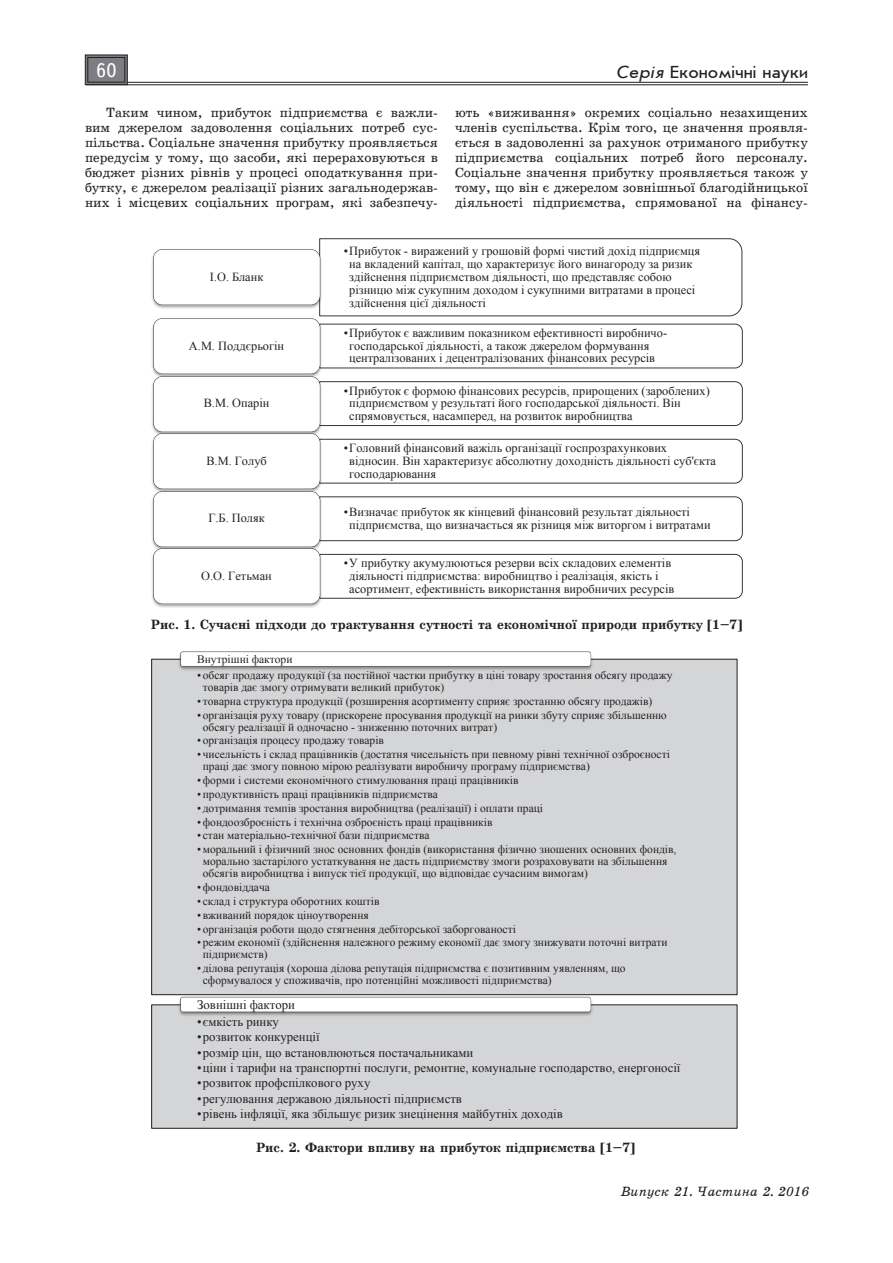
<style>
.page{position:relative;width:893px;height:1263px;background:#fff}
.page>*{position:absolute;margin:0;border:0;box-sizing:border-box;transform-origin:0 0}
.t1{font:19.5px "Ukrainian Text";color:#fff}
.t2{font:18px "Ukrainian Journal Sans";color:#231f20}
.Текст_основной{font:13.5px/15px "Ukrainian School";color:#231f20;text-align:justify}
.Рисунок{font:700 13.5px "Ukrainian School";color:#231f20}
.t3{font:italic 13.5px "Ukrainian School";color:#231f20}
.t4{font:12.75px "Times New Roman";color:#231f20}
.t5{font:12.3px/12.8px "Times New Roman";color:#231f20}
.t6{font:11.55px/11.9px "Times New Roman";color:#231f20}
.s1{font-style:italic}
</style>
<div class="page">
<hr style="left:86px;top:82px;width:722px;height:1px;background:#231f20">
<hr style="left:86px;top:85px;width:722px;height:1px;background:#231f20">
<svg style="left:85px;top:54px;width:43px;height:31px"></svg>
<div style="left:88px;top:57px;width:37px;height:25px;border:1px solid #231f20"></div>
<svg style="left:319px;top:239px;width:424px;height:78px"></svg>
<img style="left:152px;top:248px;width:172px;height:63px">
<svg style="left:324px;top:323px;width:419px;height:46px"></svg>
<img style="left:152px;top:316px;width:172px;height:58px">
<svg style="left:324px;top:381px;width:419px;height:45px"></svg>
<img style="left:152px;top:374px;width:172px;height:58px">
<svg style="left:324px;top:438px;width:419px;height:46px"></svg>
<img style="left:152px;top:432px;width:172px;height:57px">
<svg style="left:324px;top:496px;width:419px;height:46px"></svg>
<img style="left:152px;top:489px;width:172px;height:58px">
<svg style="left:324px;top:553px;width:419px;height:46px"></svg>
<img style="left:152px;top:547px;width:172px;height:60px">
<div style="left:152px;top:659px;width:585px;height:336px;background:#d0d1d3"></div>
<img style="left:177px;top:651px;width:418px;height:19px">
<div style="left:152px;top:1005px;width:585px;height:123px;background:#d0d1d3"></div>
<div style="left:151px;top:1004px;width:587px;height:125px;border:1px solid #231f20"></div>
<img style="left:177px;top:994px;width:418px;height:22px">
<h1 class="t1" style="left:96px;top:60px;width:22px">60</h1>
<h2 class="t2" style="left:616px;top:63px;width:193px"><span class="s1">Серія</span> Економічні науки</h2>
<p class="Текст_основной" style="left:85px;top:105px;width:354px;text-indent:21px">Таким чином, прибуток підприємства є важли&shy;вим джерелом задоволення соціальних потреб сус&shy;пільства. Соціальне значення прибутку проявляється передусім у тому, що засоби, які перераховуються в бюджет різних рівнів у процесі оподаткування при&shy;бутку, є джерелом реалізації різних загальнодержав&shy;них і місцевих соціальних програм, які забезпечу-</p>
<p class="Текст_основной" style="left:455px;top:105px;width:354px">ють «виживання» окремих соціально незахищених членів суспільства. Крім того, це значення проявля&shy;ється в задоволенні за рахунок отриманого прибутку підприємства соціальних потреб його персоналу.<br>Соціальне значення прибутку проявляється також у тому, що він є джерелом зовнішньої благодійницької діяльності підприємства, спрямованої на фінансу-</p>
<p class="t5" style="left:210px;top:270px;width:55px">І.О. Бланк</p>
<p class="t5" style="left:189px;top:339px;width:97px">А.М. Поддєрьогін</p>
<p class="t5" style="left:204px;top:397px;width:67px">В.М. Опарін</p>
<p class="t5" style="left:206px;top:454px;width:62px">В.М. Голуб</p>
<p class="t5" style="left:208px;top:512px;width:58px">Г.Б. Поляк</p>
<p class="t5" style="left:201px;top:569px;width:72px">О.О. Гетьман</p>
<p class="t5" style="left:349px;top:245px;width:352px;text-indent:-6px">•Прибуток - виражений у грошовій формі чистий дохід підприємця на вкладений капітал, що характеризує його винагороду за ризик здійснення підприємством діяльності, що представляє собою різницю між сукупним доходом і сукупними витратами в процесі здійснення цієї діяльності</p>
<p class="t5" style="left:349px;top:326px;width:319px;text-indent:-6px">•Прибуток є важливим показником ефективності виробничо&shy;господарської діяльності, а також джерелом формування централізованих і децентралізованих фінансових ресурсів</p>
<p class="t5" style="left:349px;top:384px;width:362px;text-indent:-6px">•Прибуток є формою фінансових ресурсів, прирощених (зароблених) підприємством у результаті його господарської діяльності. Він спрямовується, насамперед, на розвиток виробництва</p>
<p class="t5" style="left:349px;top:441px;width:368px;text-indent:-6px">•Головний фінансовий важіль організації госпрозрахункових відносин. Він характеризує абсолютну доходність діяльності суб'єкта господарювання</p>
<p class="t5" style="left:349px;top:505px;width:363px;text-indent:-6px">•Визначає прибуток як кінцевий фінансовий результат діяльності підприємства, що визначається як різниця між виторгом і витратами</p>
<p class="t5" style="left:349px;top:556px;width:326px;text-indent:-6px">•У прибутку акумулюються резерви всіх складових елементів діяльності підприємства: виробництво і реалізація, якість і асортимент, ефективність використання виробничих ресурсів</p>
<p class="Рисунок" style="left:151px;top:618px;width:593px">Рис. 1. Сучасні підходи до трактування сутності та економічної природи прибутку [1–7]</p>
<p class="t6" style="left:197px;top:653px;width:97px">Внутрішні фактори</p>
<p class="t6" style="left:203px;top:669px;width:471px;text-indent:-6px">• обсяг продажу продукції (за постійної частки прибутку в ціні товару зростання обсягу продажу товарів дає змогу отримувати великий прибуток)</p>
<p class="t6" style="left:197px;top:695px;width:457px">• товарна структура продукції (розширення асортименту сприяє зростанню обсягу продажів)</p>
<p class="t6" style="left:203px;top:709px;width:466px;text-indent:-6px">• організація руху товару (прискорене просування продукції на ринки збуту сприяє збільшенню обсягу реалізації й одночасно - зниженню поточних витрат)</p>
<p class="t6" style="left:197px;top:734px;width:188px">• організація процесу продажу товарів</p>
<p class="t6" style="left:203px;top:748px;width:469px;text-indent:-6px">• чисельність і склад працівників (достатня чисельність при певному рівні технічної озброєності праці дає змогу повною мірою реалізувати виробничу програму підприємства)</p>
<p class="t6" style="left:197px;top:774px;width:323px">•форми і системи економічного стимулювання праці працівників</p>
<p class="t6" style="left:197px;top:788px;width:242px">• продуктивність праці працівників підприємства</p>
<p class="t6" style="left:197px;top:802px;width:348px">• дотримання темпів зростання виробництва (реалізації) і оплати праці</p>
<p class="t6" style="left:197px;top:816px;width:297px">•фондоозброєність і технічна озброєність праці працівників</p>
<p class="t6" style="left:197px;top:829px;width:234px">• стан матеріально-технічної бази підприємства</p>
<p class="t6" style="left:203px;top:843px;width:475px;text-indent:-6px">•моральний і фізичний знос основних фондів (використання фізично зношених основних фондів, морально застарілого устаткування не дасть підприємству змоги розраховувати на збільшення обсягів виробництва і випуск тієї продукції, що відповідає сучасним вимогам)</p>
<p class="t6" style="left:197px;top:881px;width:74px">•фондовіддача</p>
<p class="t6" style="left:197px;top:895px;width:184px">• склад і структура оборотних коштів</p>
<p class="t6" style="left:197px;top:909px;width:173px">• вживаний порядок ціноутворення</p>
<p class="t6" style="left:197px;top:922px;width:320px">• організація роботи щодо стягнення дебіторської заборгованості</p>
<p class="t6" style="left:203px;top:936px;width:466px;text-indent:-6px">• режим економії (здійснення належного режиму економії дає змогу знижувати поточні витрати підприємств)</p>
<p class="t6" style="left:203px;top:962px;width:424px;text-indent:-6px">• ділова репутація (хороша ділова репутація підприємства є позитивним уявленням, що сформувалося у споживачів, про потенційні можливості підприємства)</p>
<p class="t4" style="left:197px;top:996px;width:100px">Зовнішні фактори</p>
<p class="t4" style="left:197px;top:1013px;width:83px">•ємкість ринку</p>
<p class="t4" style="left:197px;top:1028px;width:124px">•розвиток конкуренції</p>
<p class="t4" style="left:197px;top:1044px;width:278px">•розмір цін, що встановлюються постачальниками</p>
<p class="t4" style="left:197px;top:1059px;width:485px">•ціни і тарифи на транспортні послуги, ремонтне, комунальне господарство, енергоносії</p>
<p class="t4" style="left:197px;top:1074px;width:175px">•розвиток профспілкового руху</p>
<p class="t4" style="left:197px;top:1090px;width:266px">•регулювання державою діяльності підприємств</p>
<p class="t4" style="left:197px;top:1105px;width:367px">•рівень інфляції, яка збільшує ризик знецінення майбутніх доходів</p>
<p class="Рисунок" style="left:256px;top:1141px;width:380px">Рис. 2. Фактори впливу на прибуток підприємства [1–7]</p>
<p class="t3" style="left:621px;top:1183px;width:190px">Випуск 21. Частина 2. 2016</p>
</div>
